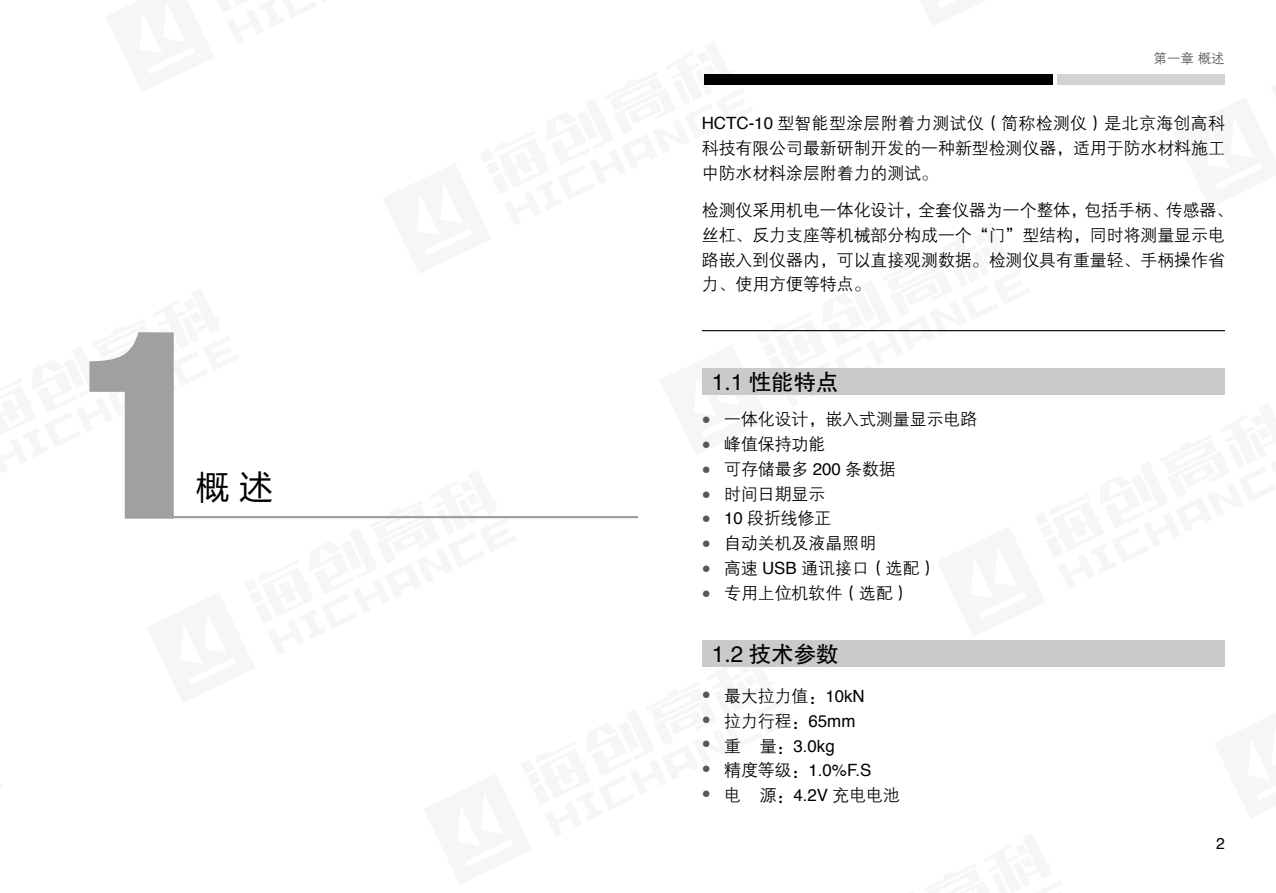
<style>
.page{position:relative;width:1276px;height:893px;background:#fff}
.page>*{position:absolute;margin:0;border:0;box-sizing:border-box;transform-origin:0 0}
.t1{font:33.75px "FZLTHJW GB1 0";color:#000}
.t2{font:22.5px "FZHTJW GB1 0";color:#000}
.t3{font:16.88px/24.8px "FZZDXJW GB1 0";color:#000}
.t4{font:16.88px/24.8px "Helvetica";color:#000}
.t5{font:15.75px "Helvetica";color:#000}
.t6{font:13.5px "FZZDXJW GB1 0";color:#595757}
.t7{font:9px "FZZDXJW GB1 0";color:#595757}
.s1{font-family:"Helvetica"}
.s2{font-family:"FZZDXJW GB1 0"}
</style>
<div class="page">
<svg style="left:701px;top:330px;width:329px;height:39px"></svg>
<div style="left:1057px;top:74px;width:167px;height:11px;background:#d3d3d4"></div>
<div style="left:704px;top:74px;width:348px;height:11px;background:#000"></div>
<svg style="left:89px;top:332px;width:151px;height:187px"></svg>
<hr style="left:172px;top:516px;width:466px;height:2px;background:#9fa0a0">
<hr style="left:702px;top:330px;width:523px;height:1px;background:#000">
<div style="left:702px;top:369px;width:522px;height:26px;background:#c9caca"></div>
<div style="left:702px;top:641px;width:522px;height:26px;background:#c9caca"></div>
<h1 class="t1" style="left:196px;top:469px;width:78px">概 述</h1>
<p class="t6" style="left:1153px;top:51px;width:73px">第一章 概述</p>
<p class="t3" style="left:702px;top:111px;width:525px;text-align:justify"><span class="s1">HCTC-10</span> 型智能型涂层附着力测试仪（简称检测仪）是北京海创高科科技有限公司最新研制开发的一种新型检测仪器，适用于防水材料施工中防水材料涂层附着力的测试。</p>
<p class="t3" style="left:702px;top:198px;width:533px">检测仪采用机电一体化设计，全套仪器为一个整体，包括手柄、传感器、丝杠、反力支座等机械部分构成一个“门”型结构，同时将测量显示电路嵌入到仪器内，可以直接观测数据。检测仪具有重量轻、手柄操作省力、使用方便等特点。</p>
<h2 class="t2" style="left:712px;top:370px;width:128px">1.1 性能特点</h2>
<p class="t7" style="left:702px;top:415px;width:10px">●</p>
<p class="t7" style="left:702px;top:440px;width:10px">●</p>
<p class="t7" style="left:702px;top:465px;width:10px">●</p>
<p class="t7" style="left:702px;top:490px;width:10px">●</p>
<p class="t7" style="left:702px;top:514px;width:10px">●</p>
<p class="t7" style="left:702px;top:539px;width:10px">●</p>
<p class="t7" style="left:702px;top:564px;width:10px">●</p>
<p class="t7" style="left:702px;top:589px;width:10px">●</p>
<p class="t3" style="left:724px;top:408px;width:255px">一体化设计，嵌入式测量显示电路峰值保持功能<br>可存储最多 <span class="s1">200</span> 条数据<br>时间日期显示<br><span class="s1">10</span> 段折线修正<br>自动关机及液晶照明<br>高速 <span class="s1">USB</span> 通讯接口（选配）<br>专用上位机软件（选配）</p>
<h2 class="t2" style="left:712px;top:642px;width:128px">1.2 技术参数</h2>
<p class="t7" style="left:702px;top:690px;width:10px">●</p>
<p class="t7" style="left:702px;top:715px;width:10px">●</p>
<p class="t7" style="left:702px;top:739px;width:10px">●</p>
<p class="t7" style="left:702px;top:764px;width:10px">●</p>
<p class="t7" style="left:702px;top:789px;width:10px">●</p>
<p class="t3" style="left:724px;top:684px;width:142px">最大拉力值：<span class="s1">10kN</span>拉力行程：<span class="s1">65mm</span></p>
<p class="t4" style="left:724px;top:734px;width:149px"><span class="s2">重 量：</span>3.0kg<br><span class="s2">精度等级：</span>1.0%F.S</p>
<p class="t3" style="left:724px;top:783px;width:177px">电 源：<span class="s1">4.2V</span> 充电电池</p>
<p class="t5" style="left:1216px;top:831px;width:10px">2</p>
</div>
